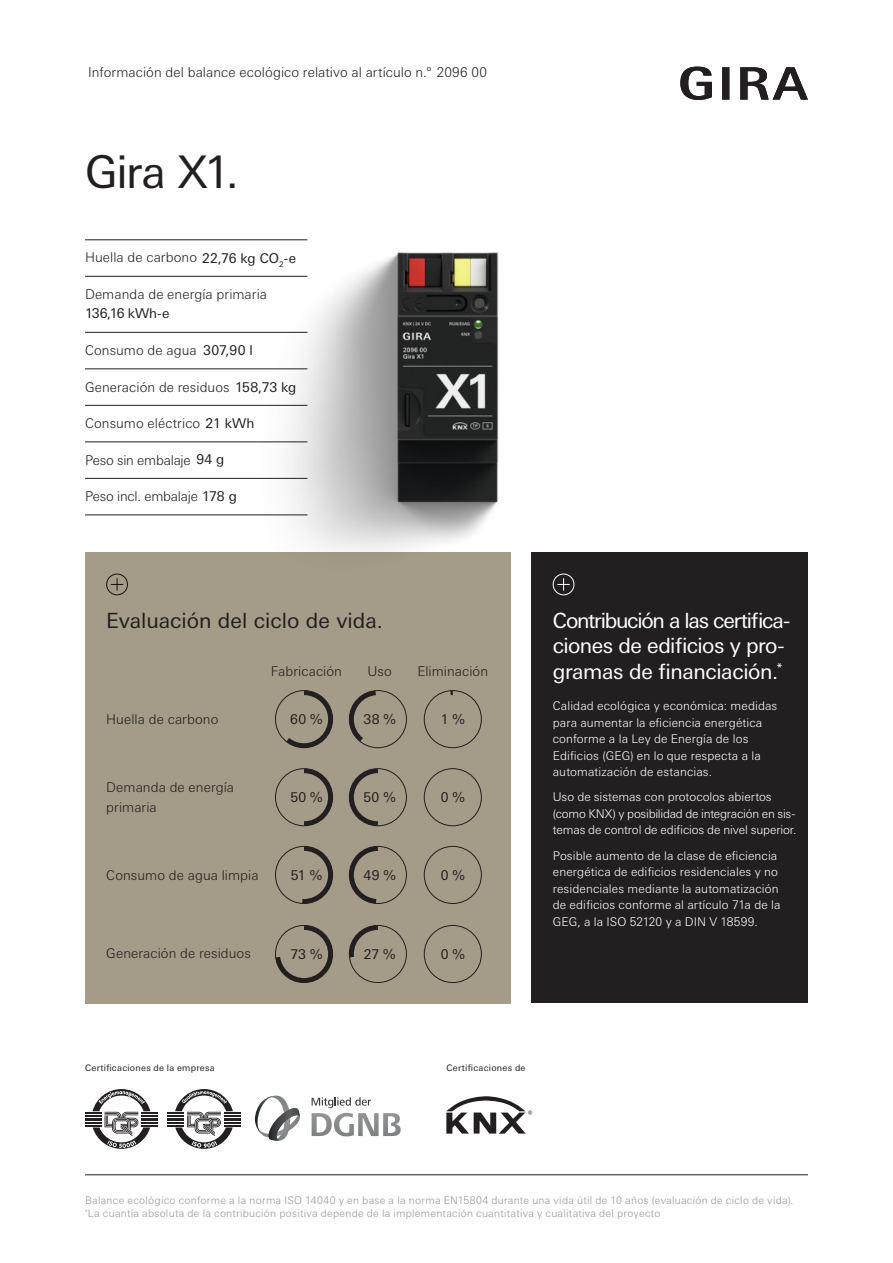
<style>
.page{position:relative;width:893px;height:1263px;background:#fff}
.page>*{position:absolute;margin:0;border:0;box-sizing:border-box;transform-origin:0 0}
.Headline{font:45px "Univers Next W1 G";letter-spacing:-.035em;color:#231f20}
.t1{font:21px/25.2px "Univers Next W1 G";letter-spacing:-.025em;color:#fff}
.t2{font:21px "Univers Next W1 G";color:#231f20}
.t3{font:300 13.5px/19.5px "Univers Next Pro";letter-spacing:.005em;color:#231f20}
.Headline-2{font:300 13.5px "Univers Next W1 G";letter-spacing:.005em;color:#231f20}
.Fließtext_-_mehrspaltig{font:300 13.5px "Univers Next W1 G";letter-spacing:.005em;color:#231f20}
.Fließtext_-_mehrspaltig-2{font:300 13.5px "Univers Next W1 G";letter-spacing:-.015em;color:#231f20}
.t4{font:13.5px "Univers Next Pro";letter-spacing:.015em;color:#231f20}
.Fließtext_-_mehrspaltig-3{font:13.5px "Univers Next W1 G";letter-spacing:-.005em;color:#231f20}
.Hightlights_Tabellensatz{font:300 12px/16.5px "Univers Next W1 G";letter-spacing:.01em;color:#fff}
.Hightlights_Tabellensatz-2{font:300 12px/16.5px "Univers Next W1 G";letter-spacing:-.01em;color:#fff}
.t5{font:300 10.5px/13.5px "Univers Next W1 G";letter-spacing:.025em;color:#939598}
.t6{font:9px "Univers Next W1 G";letter-spacing:.03em;color:#231f20}
.s1{font-weight:400}
</style>
<div class="page">
<hr style="left:85px;top:1174px;width:723px;height:1px;background:#231f20">
<div style="left:531px;top:552px;width:277px;height:451px;background:#231f20"></div>
<div style="left:85px;top:552px;width:425px;height:452px;background:#a59b89"></div>
<img style="left:215px;top:239px;width:360px;height:371px">
<div style="left:424px;top:690px;width:58px;height:58px;border:1px solid #231f20;border-radius:50%"></div>
<div style="left:424px;top:768px;width:58px;height:58px;border:1px solid #231f20;border-radius:50%"></div>
<div style="left:424px;top:846px;width:58px;height:58px;border:1px solid #231f20;border-radius:50%"></div>
<div style="left:424px;top:925px;width:58px;height:58px;border:1px solid #231f20;border-radius:50%"></div>
<svg style="left:281px;top:690px;width:53px;height:59px"></svg>
<svg style="left:348px;top:690px;width:32px;height:56px"></svg>
<svg style="left:446px;top:690px;width:11px;height:6px"></svg>
<svg style="left:300px;top:768px;width:34px;height:59px"></svg>
<svg style="left:348px;top:768px;width:34px;height:59px"></svg>
<svg style="left:297px;top:845px;width:37px;height:59px"></svg>
<svg style="left:348px;top:845px;width:34px;height:59px"></svg>
<svg style="left:275px;top:925px;width:59px;height:58px"></svg>
<svg style="left:348px;top:925px;width:34px;height:37px"></svg>
<svg style="left:312px;top:1097px;width:89px;height:39px"></svg>
<svg style="left:255px;top:1095px;width:45px;height:46px"></svg>
<svg style="left:85px;top:1089px;width:73px;height:60px"></svg>
<svg style="left:168px;top:1089px;width:72px;height:60px"></svg>
<div style="left:106px;top:574px;width:22px;height:21px;border:1px solid #231f20;border-radius:50%"></div>
<svg style="left:111px;top:578px;width:12px;height:13px"></svg>
<svg style="left:680px;top:67px;width:128px;height:33px"></svg>
<svg style="left:446px;top:1096px;width:86px;height:37px"></svg>
<hr style="left:85px;top:240px;width:222px;height:1px;background:#231f20">
<hr style="left:85px;top:276px;width:222px;height:1px;background:#231f20">
<hr style="left:85px;top:332px;width:222px;height:1px;background:#231f20">
<hr style="left:85px;top:369px;width:222px;height:1px;background:#231f20">
<hr style="left:85px;top:405px;width:222px;height:1px;background:#231f20">
<hr style="left:85px;top:442px;width:222px;height:1px;background:#231f20">
<hr style="left:85px;top:478px;width:222px;height:1px;background:#231f20">
<hr style="left:85px;top:515px;width:222px;height:1px;background:#231f20">
<div style="left:553px;top:574px;width:21px;height:21px;border:1px solid #fff;border-radius:50%"></div>
<svg style="left:557px;top:578px;width:13px;height:13px"></svg>
<p class="Headline-2" style="left:88px;top:64px;width:400px">Información del balance ecológico relativo al artículo n.° 2096 00</p>
<p class="Headline" style="left:85px;top:146px;width:155px">Gira X1.</p>
<p class="Fließtext_-_mehrspaltig" style="left:85px;top:250px;width:213px">Huella de carbono <span class="s1">22,76 kg CO</span><sub>2</sub><span class="s1">-e</span></p>
<p class="Headline-2" style="left:85px;top:286px;width:184px">Demanda de energía primaria</p>
<p class="Fließtext_-_mehrspaltig-3" style="left:85px;top:305px;width:86px">136,16 kWh-e</p>
<p class="Fließtext_-_mehrspaltig-3" style="left:203px;top:342px;width:51px">307,90 l</p>
<p class="Headline-2" style="left:85px;top:342px;width:113px">Consumo de agua</p>
<p class="Fließtext_-_mehrspaltig" style="left:85px;top:379px;width:213px">Generación de residuos <span class="s1">158,73 kg</span></p>
<p class="Fließtext_-_mehrspaltig" style="left:85px;top:415px;width:171px">Consumo eléctrico <span class="s1">21 kWh</span></p>
<p class="Fließtext_-_mehrspaltig-2" style="left:85px;top:452px;width:141px">Peso sin embalaje <span class="s1">94 g</span></p>
<p class="Fließtext_-_mehrspaltig-2" style="left:85px;top:488px;width:153px">Peso incl. embalaje <span class="s1">178 g</span></p>
<h2 class="t2" style="left:106px;top:609px;width:278px">Evaluación del ciclo de vida.</h2>
<p class="t3" style="left:106px;top:709px;width:114px">Huella de carbono</p>
<p class="t3" style="left:271px;top:661px;width:73px">Fabricación</p>
<p class="t3" style="left:368px;top:661px;width:26px">Uso</p>
<p class="t3" style="left:417px;top:661px;width:72px">Eliminación</p>
<p class="t4" style="left:290px;top:711px;width:34px">60 %</p>
<p class="t4" style="left:364px;top:711px;width:34px">38 %</p>
<p class="t4" style="left:441px;top:711px;width:26px">1 %</p>
<p class="t3" style="left:106px;top:778px;width:129px">Demanda de energía primaria</p>
<p class="t3" style="left:106px;top:866px;width:154px">Consumo de agua limpia</p>
<p class="t4" style="left:290px;top:790px;width:34px">50 %</p>
<p class="t4" style="left:364px;top:790px;width:34px">50 %</p>
<p class="t4" style="left:441px;top:790px;width:26px">0 %</p>
<p class="t4" style="left:291px;top:868px;width:33px">51 %</p>
<p class="t4" style="left:364px;top:868px;width:34px">49 %</p>
<p class="t4" style="left:441px;top:868px;width:26px">0 %</p>
<p class="t3" style="left:106px;top:944px;width:146px">Generación de residuos</p>
<p class="t4" style="left:290px;top:946px;width:33px">73 %</p>
<p class="t4" style="left:364px;top:946px;width:33px">27 %</p>
<p class="t4" style="left:441px;top:946px;width:26px">0 %</p>
<h2 class="t1" style="left:553px;top:608px;width:239px">Contribución a las certifica&shy;ciones de edificios y pro&shy;gramas de financiación.<sup>*</sup></h2>
<p class="Hightlights_Tabellensatz" style="left:553px;top:698px;width:226px">Calidad ecológica y económica: medidas para aumentar la eficiencia energética conforme a la Ley de Energía de los Edificios (GEG) en lo que respecta a la automatización de estancias.</p>
<p class="Hightlights_Tabellensatz-2" style="left:553px;top:789px;width:245px">Uso de sistemas con protocolos abiertos (como KNX) y posibilidad de integración en sis&shy;temas de control de edificios de nivel superior.</p>
<p class="Hightlights_Tabellensatz" style="left:553px;top:847px;width:229px">Posible aumento de la clase de eficiencia energética de edificios residenciales y no residenciales mediante la automatización de edificios conforme al artículo 71a de la GEG, a la ISO 52120 y a DIN V 18599.</p>
<p class="t6" style="left:85px;top:1062px;width:131px">Certificaciones de la empresa</p>
<p class="t6" style="left:446px;top:1062px;width:81px">Certificaciones de</p>
<p class="t5" style="left:85px;top:1193px;width:710px">Balance ecológico conforme a la norma ISO 14040 y en base a la norma EN15804 durante una vida útil de 10 años (evaluación de ciclo de vida). <sup>*</sup>La cuantía absoluta de la contribución positiva depende de la implementación cuantitativa y cualitativa del proyecto</p>
</div>
